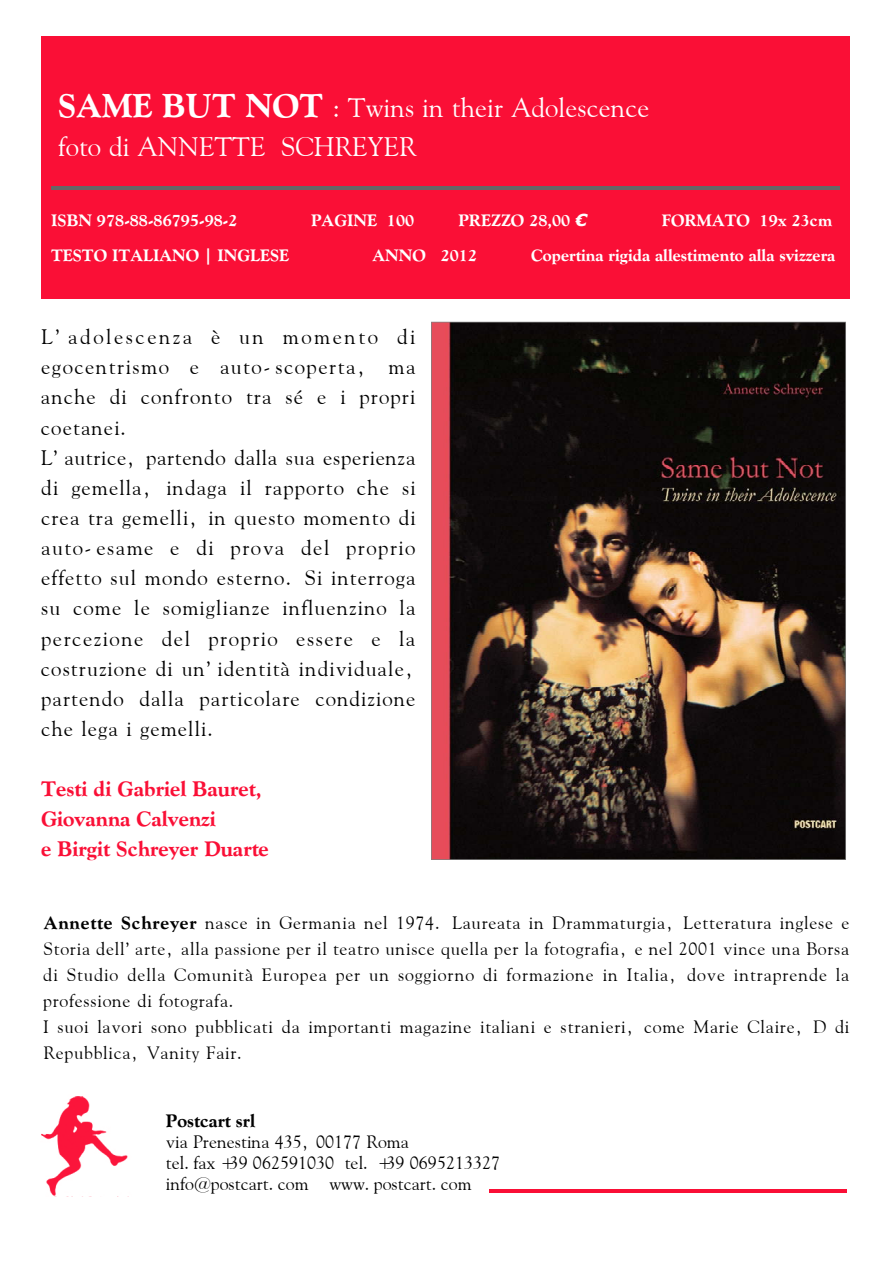
<style>
.page{position:relative;width:893px;height:1263px;background:#fff}
.page>*{position:absolute;margin:0;border:0;box-sizing:border-box;transform-origin:0 0}
.t1{font:27px/39px "Carnegie";color:#fff}
.t2{font:21px/30.2px "Carnegie";letter-spacing:.05em;color:#000}
.t3{font:700 21px/30.2px "Carnegie";color:#fa0f36}
.t4{font:18px/25.8px "Carnegie";letter-spacing:.04em;color:#000}
.t5{font:18px/21px "Carnegie";color:#000}
.t6{font:700 18px "Carnegie";color:#000}
.t7{font:700 16.5px "Carnegie";color:#fff}
.s1{font-weight:700;font-size:33px}
.s2{font-family:"Verdana";font-style:italic}
.s3{font-weight:700}
</style>
<div class="page">
<img style="left:431px;top:322px;width:415px;height:538px">
<img style="left:41px;top:1096px;width:88px;height:101px">
<div style="left:41px;top:36px;width:808px;height:263px;background:#fa0f36"></div>
<hr style="left:51px;top:186px;width:788px;height:4px;background:#666">
<hr style="left:489px;top:1189px;width:358px;height:4px;background:#fa0f36">
<p class="t1" style="left:58px;top:88px;width:592px"><span class="s1">SAME BUT NOT</span> : Twins in their Adolescence foto di ANNETTE SCHREYER</p>
<p class="t7" style="left:51px;top:210px;width:188px">ISBN 978-88-86795-98-2</p>
<p class="t7" style="left:311px;top:210px;width:105px">PAGINE 100</p>
<p class="t7" style="left:458px;top:210px;width:130px">PREZZO 28,00 <span class="s2">€</span></p>
<p class="t7" style="left:661px;top:210px;width:172px">FORMATO 19x 23cm</p>
<p class="t7" style="left:51px;top:245px;width:239px">TESTO ITALIANO | INGLESE</p>
<p class="t7" style="left:372px;top:245px;width:106px">ANNO 2012</p>
<p class="t7" style="left:531px;top:245px;width:306px">Copertina rigida allestimento alla svizzera</p>
<p class="t2" style="left:41px;top:321px;width:376px">L'adolescenza è un momento di egocentrismo e auto-scoperta, ma anche di confronto tra sé e i propri coetanei.<br>L'autrice, partendo dalla sua esperienz a di gemella, indaga il rapporto che si crea tra gemelli, in questo momento di auto-esame e di prova del proprio effetto sul mondo esterno. Si interroga su come le somiglianze influenzino la percezione del proprio essere e la costruzione di un'identità individuale, partendo dalla particolare condizione che lega i gemelli.</p>
<p class="t3" style="left:41px;top:774px;width:229px">Testi di Gabriel Bauret,<br>Giovanna Calvenzi<br>e Birgit Schreyer Duarte</p>
<p class="t4" style="left:43px;top:910px;width:807px"><span class="s3">Annette Schreyer</span> nasce in Germania nel 1974. Laureata in Drammaturgia, Letteratura inglese e Storia dell'arte, alla passione per il teatro unisce quella per la fotografia, e nel 2001 vince una Borsa di Studio della Comunità Europea per un soggiorno di formazione in Italia, dove intraprende la professione di fotografa.<br>I suoi lavori sono pubblicati da importanti magazine italiani e stranieri, come Marie Claire, D di Repubblica, Vanity Fair.</p>
<p class="t6" style="left:166px;top:1109px;width:91px">Postcart srl</p>
<p class="t5" style="left:166px;top:1130px;width:336px">via Prenestina 435, 00177 Roma<br>tel.fax +39 062591030 tel. +39 0695213327 info@postcart.com www.postcart.com</p>
</div>
